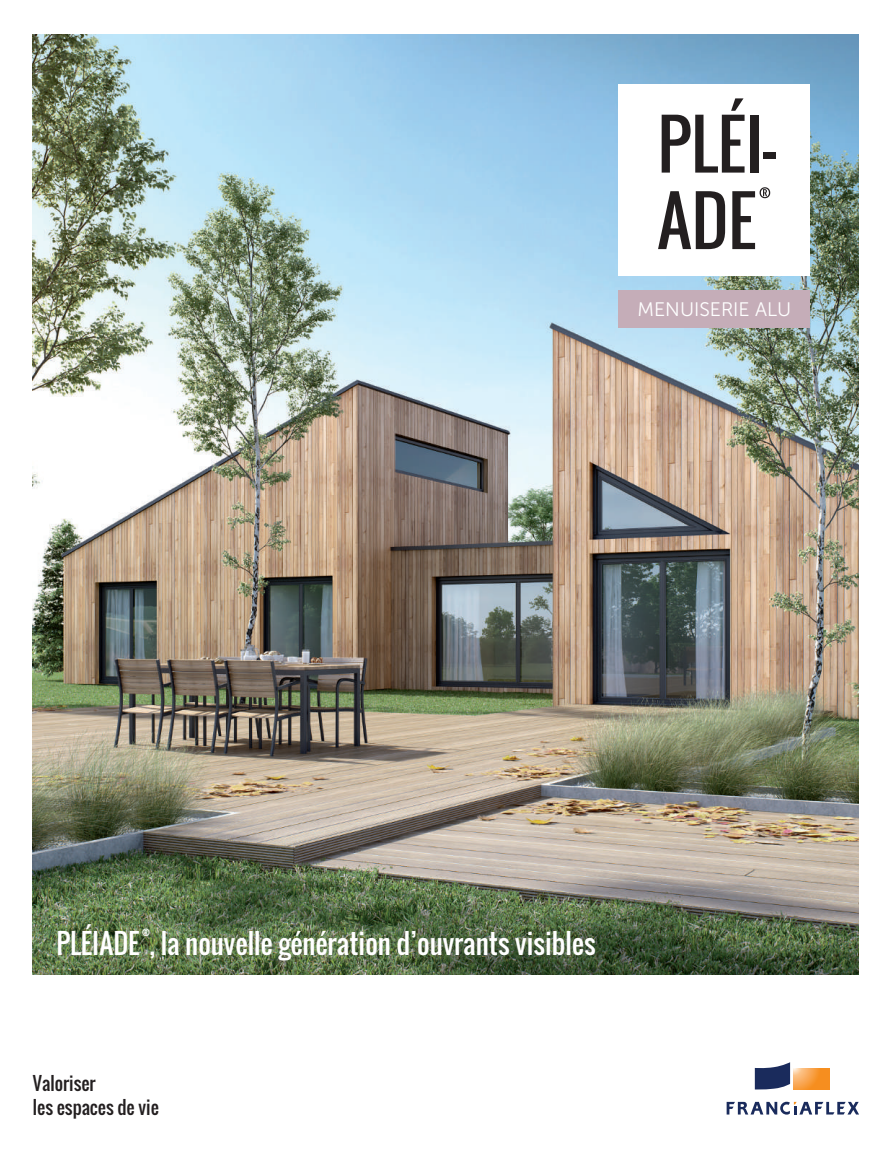
<style>
.page{position:relative;width:893px;height:1149px;background:#fff}
.page>*{position:absolute;margin:0;border:0;box-sizing:border-box;transform-origin:0 0}
.t1{font:66.15px/76.5px "Oswald";color:#231f20}
.t2{font:27px "Oswald";color:#fff}
.t3{font:19.5px "Museo Sans 300";color:#fff}
.t4{font:18px/24px "Oswald";color:#231f20}
.t5{font:10.5px "Oswald";color:#fff}
</style>
<div class="page">
<img style="left:33px;top:34px;width:826px;height:940px">
<svg style="left:794px;top:1068px;width:35px;height:21px"></svg>
<svg style="left:755px;top:1062px;width:35px;height:27px"></svg>
<svg style="left:727px;top:1101px;width:132px;height:13px"></svg>
<div style="left:619px;top:84px;width:191px;height:191px;background:#fff"></div>
<div style="left:619px;top:289px;width:191px;height:38px;background:#c5adb8"></div>
<svg style="left:760px;top:187px;width:10px;height:11px"></svg>
<h1 class="t1" style="left:657px;top:106px;width:119px">PLÉI-<br>ADE</h1>
<p class="t3" style="left:637px;top:298px;width:155px">MENUISERIE ALU</p>
<p class="t2" style="left:56px;top:923px;width:541px">PLÉIADE , la nouvelle génération d’ouvrants visibles</p>
<p class="t5" style="left:142px;top:923px;width:9px">®</p>
<p class="t4" style="left:33px;top:1070px;width:127px">Valoriser<br>les espaces de vie</p>
</div>
